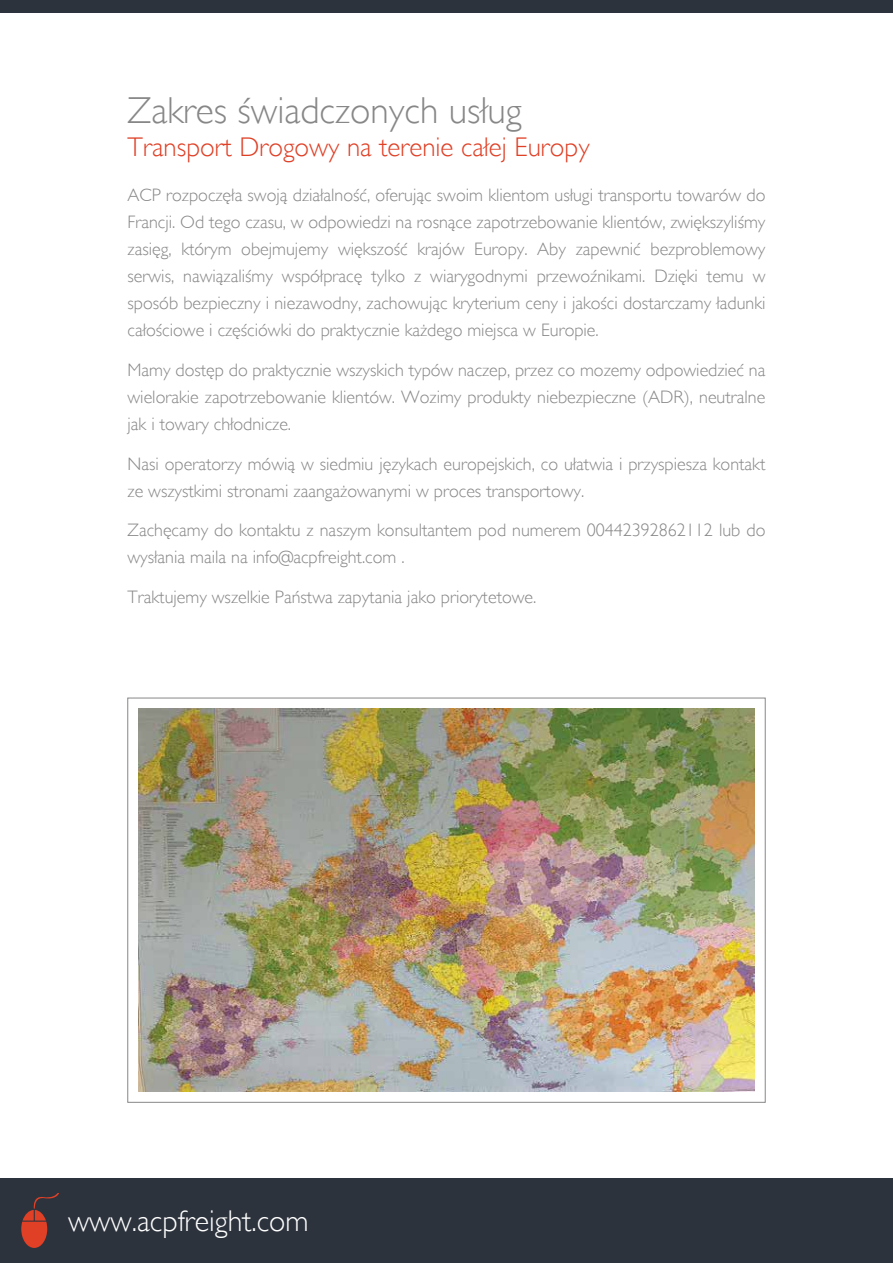
<style>
.page{position:relative;width:893px;height:1263px;background:#fff}
.page>*{position:absolute;margin:0;border:0;box-sizing:border-box;transform-origin:0 0}
.t1{font:300 37.5px "Gill Sans";color:#888787}
.t2{font:300 30px "Gill Sans";color:#fff}
.t3{font:300 27px "Gill Sans";color:#df4026}
.t4{font:300 18px/27px "Gill Sans";color:#888787;text-align:justify}
</style>
<div class="page">
<div style="left:0;top:0;width:893px;height:13px;background:#2d333d"></div>
<div style="left:0;top:1178px;width:893px;height:85px;background:#2d333d"></div>
<svg style="left:21px;top:1193px;width:38px;height:55px"></svg>
<div style="left:128px;top:698px;width:637px;height:404px;background:#fff;border:1px solid #888787"></div>
<img style="left:138px;top:708px;width:617px;height:384px">
<h1 class="t1" style="left:128px;top:89px;width:396px">Zakres świadczonych usług</h1>
<h3 class="t3" style="left:128px;top:131px;width:463px">Transport Drogowy na terenie całej Europy</h3>
<p class="t4" style="left:128px;top:182px;width:639px">ACP rozpoczęła swoją działalność, oferując swoim klientom usługi transportu towarów do Francji. Od tego czasu, w odpowiedzi na rosnące zapotrzebowanie klientów, zwiększyliśmy zasięg, którym obejmujemy większość krajów Europy. Aby zapewnić bezproblemowy serwis, nawiązaliśmy współpracę tylko z wiarygodnymi przewoźnikami. Dzięki temu w sposób bezpieczny i niezawodny, zachowując kryterium ceny i jakości dostarczamy ładunki całościowe i częściówki do praktycznie każdego miejsca w Europie.</p>
<p class="t4" style="left:128px;top:356px;width:639px">Mamy dostęp do praktycznie wszyskich typów naczep, przez co mozemy odpowiedzieć na wielorakie zapotrzebowanie klientów. Wozimy produkty niebezpieczne (ADR), neutralne jak i towary chłodnicze.</p>
<p class="t4" style="left:128px;top:450px;width:639px">Nasi operatorzy mówią w siedmiu językach europejskich, co ułatwia i przyspiesza kontakt ze wszystkimi stronami zaangażowanymi w proces transportowy.</p>
<p class="t4" style="left:128px;top:517px;width:639px">Zachęcamy do kontaktu z naszym konsultantem pod numerem 00442392862112 lub do wysłania maila na info@acpfreight.com .</p>
<p class="t4" style="left:128px;top:584px;width:410px">Traktujemy wszelkie Państwa zapytania jako priorytetowe.</p>
<h2 class="t2" style="left:68px;top:1203px;width:242px">www.acpfreight.com</h2>
</div>
